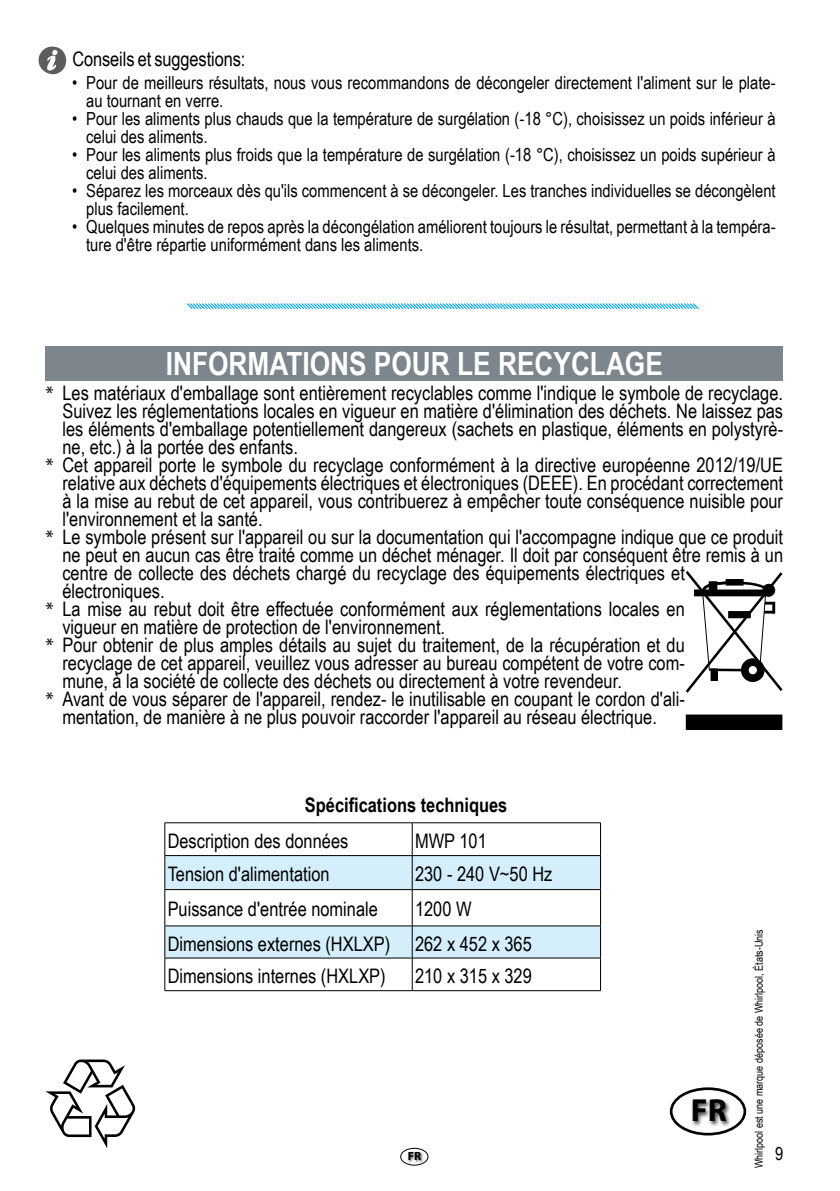
<style>
.page{position:relative;width:840px;height:1191px;background:#fff}
.page>*{position:absolute;margin:0;border:0;box-sizing:border-box;transform-origin:0 0}
.t1{font:700 32px "Arial Narrow";color:#fff}
.t2{font:700 32px "Myriad Pro";color:#000}
.t3{font:20px/34.2px "Arial Narrow";color:#000}
.t4{font:700 20px "Arial Narrow";color:#000}
.t5{font:18px/18px "Arial Narrow";color:#000}
.t6{font:700 11.8px "Myriad Pro";color:#000}
.t7{font:11px "Arial Narrow";color:#000}
.s1{font-family:"Myriad Pro"}
</style>
<div class="page">
<div style="left:400px;top:1147px;width:28px;height:18px;border:1px solid #000;border-radius:50%"></div>
<img style="left:407px;top:1149px;width:16px;height:16px">
<svg style="left:685px;top:715px;width:96px;height:15px"></svg>
<svg style="left:685px;top:571px;width:97px;height:122px"></svg>
<div style="left:45px;top:346px;width:737px;height:35px;background:#7d868c"></div>
<svg style="left:45px;top:1059px;width:90px;height:89px"></svg>
<div style="left:669px;top:1087px;width:76px;height:48px;border:3px solid #000;border-radius:50%"></div>
<img style="left:688px;top:1092px;width:44px;height:43px">
<svg style="left:165px;top:856px;width:435px;height:101px;fill:#d4eefc"></svg>
<hr style="left:164px;top:822px;width:248px;height:1px;background:#000">
<hr style="left:164px;top:823px;width:1px;height:32px;background:#000">
<hr style="left:412px;top:822px;width:188px;height:1px;background:#000">
<hr style="left:411px;top:823px;width:1px;height:32px;background:#000">
<hr style="left:600px;top:823px;width:1px;height:32px;background:#000">
<hr style="left:164px;top:855px;width:248px;height:1px;background:#000">
<hr style="left:164px;top:856px;width:1px;height:33px;background:#000">
<hr style="left:412px;top:855px;width:188px;height:1px;background:#000">
<hr style="left:411px;top:856px;width:1px;height:33px;background:#000">
<hr style="left:600px;top:856px;width:1px;height:33px;background:#000">
<hr style="left:164px;top:889px;width:248px;height:1px;background:#000">
<hr style="left:164px;top:890px;width:1px;height:35px;background:#000">
<hr style="left:412px;top:889px;width:188px;height:1px;background:#000">
<hr style="left:411px;top:890px;width:1px;height:35px;background:#000">
<hr style="left:600px;top:890px;width:1px;height:35px;background:#000">
<hr style="left:164px;top:925px;width:248px;height:1px;background:#000">
<hr style="left:164px;top:926px;width:1px;height:31px;background:#000">
<hr style="left:412px;top:925px;width:188px;height:1px;background:#000">
<hr style="left:411px;top:926px;width:1px;height:31px;background:#000">
<hr style="left:600px;top:926px;width:1px;height:31px;background:#000">
<hr style="left:164px;top:957px;width:248px;height:1px;background:#000">
<hr style="left:164px;top:958px;width:1px;height:32px;background:#000">
<hr style="left:412px;top:957px;width:188px;height:1px;background:#000">
<hr style="left:411px;top:958px;width:1px;height:32px;background:#000">
<hr style="left:600px;top:958px;width:1px;height:32px;background:#000">
<hr style="left:164px;top:990px;width:248px;height:1px;background:#000">
<hr style="left:412px;top:990px;width:188px;height:1px;background:#000">
<svg style="left:38px;top:46px;width:29px;height:29px"></svg>
<svg style="left:187px;top:303px;width:512px;height:6px"></svg>
<p class="t3" style="left:72px;top:44px;width:174px">Conseils et suggestions:</p>
<p class="t5" style="left:86px;top:73px;width:690px;text-indent:-14px">• Pour de meilleurs résultats, nous vous recommandons de décongeler directement l'aliment sur le plate&shy;au tournant en verre.</p>
<p class="t5" style="left:86px;top:109px;width:690px;text-indent:-14px">• Pour les aliments plus chauds que la température de surgélation (-18 °C), choisissez un poids inférieur à celui des aliments.</p>
<p class="t5" style="left:86px;top:145px;width:690px;text-indent:-14px">• Pour les aliments plus froids que la température de surgélation (-18 °C), choisissez un poids supérieur à celui des aliments.</p>
<p class="t5" style="left:86px;top:181px;width:690px;text-indent:-14px">• Séparez les morceaux dès qu'ils commencent à se décongeler. Les tranches individuelles se décongèlent plus facilement.</p>
<p class="t5" style="left:86px;top:217px;width:690px;text-indent:-14px">• Quelques minutes de repos après la décongélation améliorent toujours le résultat, permettant à la tempéra&shy;ture d'être répartie uniformément dans les aliments.</p>
<h1 class="t1" style="left:166px;top:351px;width:498px">INFORMATIONS POUR LE RECyCLAGE</h1>
<p class="t3" style="left:45px;top:375px;width:738px"><span class="s1">*</span> Les matériaux d'emballage sont entièrement recyclables comme l'indique le symbole de recyclage.</p>
<p class="t3" style="left:62px;top:393px;width:721px">Suivez les réglementations locales en vigueur en matière d'élimination des déchets. Ne laissez pas</p>
<p class="t3" style="left:62px;top:411px;width:721px">les éléments d'emballage potentiellement dangereux (sachets en plastique, éléments en polystyrè-</p>
<p class="t3" style="left:62px;top:429px;width:237px">ne, etc.) à la portée des enfants.</p>
<p class="t3" style="left:45px;top:447px;width:738px"><span class="s1">*</span> Cet appareil porte le symbole du recyclage conformément à la directive européenne 2012/19/UE</p>
<p class="t3" style="left:62px;top:465px;width:721px">relative aux déchets d'équipements électriques et électroniques (DEEE). En procédant correctement</p>
<p class="t3" style="left:62px;top:483px;width:721px">à la mise au rebut de cet appareil, vous contribuerez à empêcher toute conséquence nuisible pour</p>
<p class="t3" style="left:62px;top:501px;width:202px">l'environnement et la santé.</p>
<p class="t3" style="left:45px;top:522px;width:738px"><span class="s1">*</span> Le symbole présent sur l'appareil ou sur la documentation qui l'accompagne indique que ce produit</p>
<p class="t3" style="left:62px;top:537px;width:721px">ne peut en aucun cas être traité comme un déchet ménager. Il doit par conséquent être remis à un</p>
<p class="t3" style="left:62px;top:558px;width:623px">centre de collecte des déchets chargé du recyclage des équipements électriques et</p>
<p class="t3" style="left:62px;top:576px;width:104px">électroniques.</p>
<p class="t3" style="left:45px;top:591px;width:640px"><span class="s1">*</span> La mise au rebut doit être effectuée conformément aux réglementations locales en</p>
<p class="t3" style="left:62px;top:609px;width:384px">vigueur en matière de protection de l'environnement.</p>
<p class="t3" style="left:45px;top:630px;width:640px"><span class="s1">*</span> Pour obtenir de plus amples détails au sujet du traitement, de la récupération et du</p>
<p class="t3" style="left:62px;top:645px;width:623px">recyclage de cet appareil, veuillez vous adresser au bureau compétent de votre com-</p>
<p class="t3" style="left:62px;top:663px;width:560px">mune, à la société de collecte des déchets ou directement à votre revendeur.</p>
<p class="t3" style="left:45px;top:681px;width:640px"><span class="s1">*</span> Avant de vous séparer de l'appareil, rendez- le inutilisable en coupant le cordon d'ali-</p>
<p class="t3" style="left:62px;top:699px;width:595px">mentation, de manière à ne plus pouvoir raccorder l'appareil au réseau électrique.</p>
<p class="t4" style="left:305px;top:797px;width:204px">Spécifications techniques</p>
<p class="t3" style="left:167px;top:825px;width:182px">Description des données</p>
<p class="t3" style="left:415px;top:825px;width:73px">MWP 101</p>
<p class="t3" style="left:167px;top:859px;width:163px">Tension d'alimentation</p>
<p class="t3" style="left:415px;top:856px;width:139px">230 - 240 V~50 Hz</p>
<p class="t3" style="left:167px;top:894px;width:212px">Puissance d'entrée nominale</p>
<p class="t3" style="left:167px;top:894px;width:365px;text-indent:247px">1200 W<br>Dimensions externes (HXLXP) 262 x 452 x 365</p>
<p class="t3" style="left:167px;top:958px;width:219px">Dimensions internes (HXLXP)</p>
<p class="t3" style="left:415px;top:958px;width:118px">210 x 315 x 329</p>
<p class="t7" style="left:754px;top:1168px;width:241px;rotate:-90deg">Whirlpool est une marque déposée de Whirlpool, États-Unis</p>
<h1 class="t2" style="left:690px;top:1091px;width:37px">FR</h1>
<p class="t6" style="left:408px;top:1149px;width:15px">FR</p>
<p class="t5" style="left:774px;top:1146px;width:10px">9</p>
</div>
